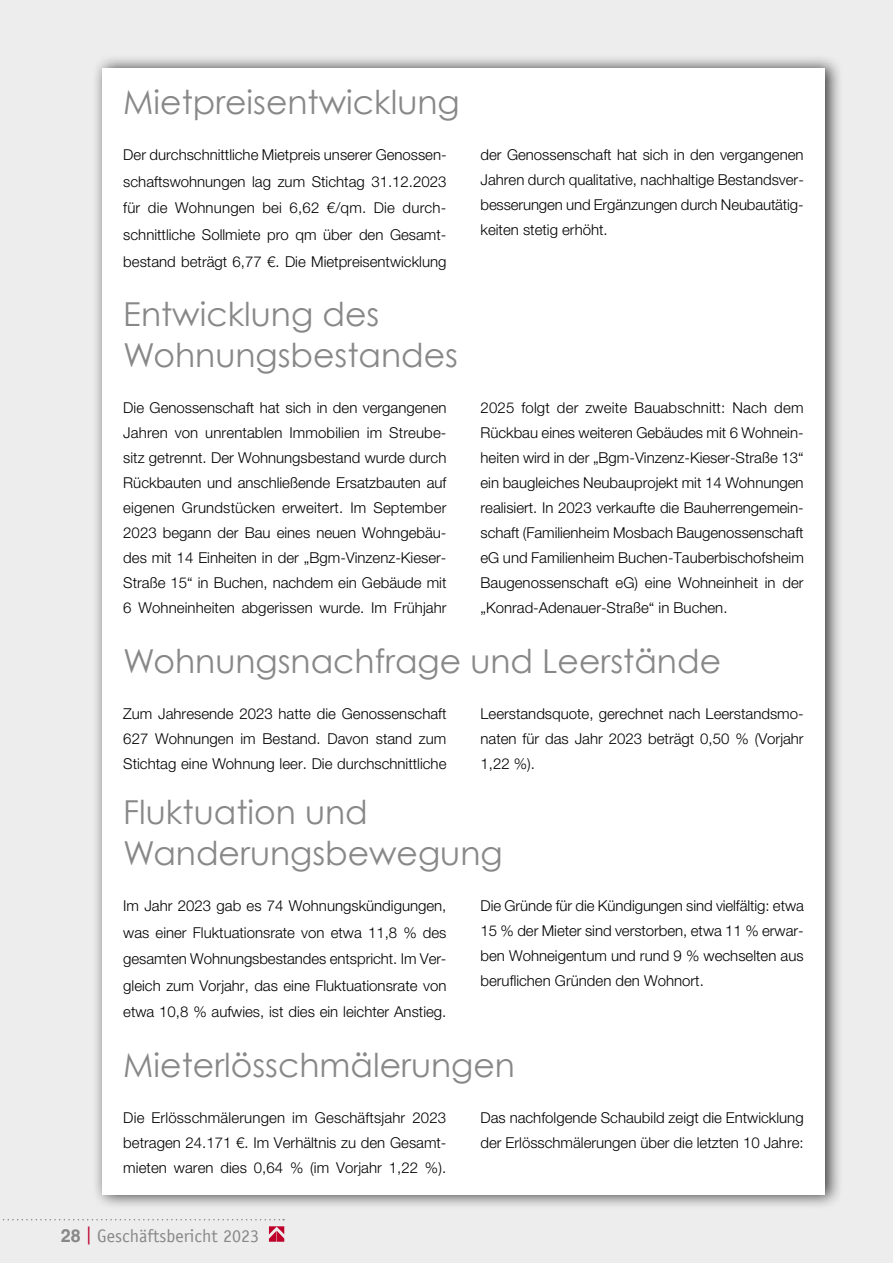
<style>
.page{position:relative;width:893px;height:1263px;background:#ededed}
.page>*{position:absolute;margin:0;border:0;box-sizing:border-box;transform-origin:0 0}
.t1{font:33px/40.7px "Century Gothic";color:#888}
.t2{font:18px "Officina Sans LT";color:#888}
.t3{font:300 15px/25px "Helvetica Neue LT Std";color:#000;text-align:justify}
.s1{font-family:"Helvetica";font-weight:700}
.s2{color:#be002b}
</style>
<div class="page">
<svg style="left:3px;top:1219px;width:281px;height:1px"></svg>
<svg style="left:269px;top:1226px;width:15px;height:16px"></svg>
<div style="left:92px;top:54px;width:751px;height:1155px;background:#000;opacity:.75"></div>
<div style="left:102px;top:68px;width:723px;height:1127px;background:#fff"></div>
<h1 class="t1" style="left:123px;top:81px;width:338px">Mietpreisentwicklung</h1>
<p class="t3" style="left:123px;top:141px;width:325px;line-height:26.5px">Der durchschnittliche Mietpreis unserer Genossen&shy;schaftswohnungen lag zum Stichtag 31.12.2023 für die Wohnungen bei 6,62 €/qm. Die durch&shy;schnittliche Sollmiete pro qm über den Gesamt&shy;bestand beträgt 6,77 €. Die Mietpreisentwicklung</p>
<p class="t3" style="left:480px;top:142px;width:325px">der Genossenschaft hat sich in den vergangenen Jahren durch qualitative, nachhaltige Bestandsver&shy;besserungen und Ergänzungen durch Neubautätig&shy;keiten stetig erhöht.</p>
<h1 class="t1" style="left:123px;top:294px;width:336px">Entwicklung des<br>Wohnungsbestandes</h1>
<p class="t3" style="left:123px;top:395px;width:325px">Die Genossenschaft hat sich in den vergangenen Jahren von unrentablen Immobilien im Streube&shy;sitz getrennt. Der Wohnungsbestand wurde durch Rückbauten und anschließende Ersatzbauten auf eigenen Grundstücken erweitert. Im September 2023 begann der Bau eines neuen Wohngebäu&shy;des mit 14 Einheiten in der „Bgm-Vinzenz-Kieser-Straße 15“ in Buchen, nachdem ein Gebäude mit 6 Wohneinheiten abgerissen wurde. Im Frühjahr</p>
<p class="t3" style="left:480px;top:395px;width:325px">2025 folgt der zweite Bauabschnitt: Nach dem Rückbau eines weiteren Gebäudes mit 6 Wohnein&shy;heiten wird in der „Bgm-Vinzenz-Kieser-Straße 13“ ein baugleiches Neubauprojekt mit 14 Wohnungen realisiert. In 2023 verkaufte die Bauherrengemein&shy;schaft (Familienheim Mosbach Baugenossenschaft eG und Familienheim Buchen-Tauberbischofsheim Baugenossenschaft eG) eine Wohneinheit in der „Konrad-Adenauer-Straße“ in Buchen.</p>
<h1 class="t1" style="left:123px;top:640px;width:599px">Wohnungsnachfrage und Leerstände</h1>
<p class="t3" style="left:123px;top:701px;width:325px">Zum Jahresende 2023 hatte die Genossenschaft 627 Wohnungen im Bestand. Davon stand zum Stichtag eine Wohnung leer. Die durchschnittliche</p>
<p class="t3" style="left:480px;top:701px;width:325px">Leerstandsquote, gerechnet nach Leerstandsmo&shy;naten für das Jahr 2023 beträgt 0,50 % (Vorjahr 1,22 %).</p>
<h1 class="t1" style="left:123px;top:792px;width:381px">Fluktuation und<br>Wanderungsbewegung</h1>
<p class="t3" style="left:123px;top:892px;width:325px;line-height:26.5px">Im Jahr 2023 gab es 74 Wohnungskündigungen, was einer Fluktuationsrate von etwa 11,8 % des gesamten Wohnungsbestandes entspricht. Im Ver&shy;gleich zum Vorjahr, das eine Fluktuationsrate von etwa 10,8 % aufwies, ist dies ein leichter Anstieg.</p>
<p class="t3" style="left:480px;top:893px;width:325px">Die Gründe für die Kündigungen sind vielfältig: etwa 15 % der Mieter sind verstorben, etwa 11 % erwar&shy;ben Wohneigentum und rund 9 % wechselten aus beruflichen Gründen den Wohnort.</p>
<h1 class="t1" style="left:123px;top:1044px;width:393px">Mieterlösschmälerungen</h1>
<p class="t3" style="left:123px;top:1105px;width:325px">Die Erlösschmälerungen im Geschäftsjahr 2023 betragen 24.171 €. Im Verhältnis zu den Gesamt&shy;mieten waren dies 0,64 % (im Vorjahr 1,22 %).</p>
<p class="t3" style="left:480px;top:1105px;width:325px">Das nachfolgende Schaubild zeigt die Entwicklung der Erlösschmälerungen über die letzten 10 Jahre:</p>
<p class="t2" style="left:61px;top:1225px;width:200px"><span class="s1">28</span> <span class="s2">|</span> Geschäftsbericht 2023</p>
</div>
